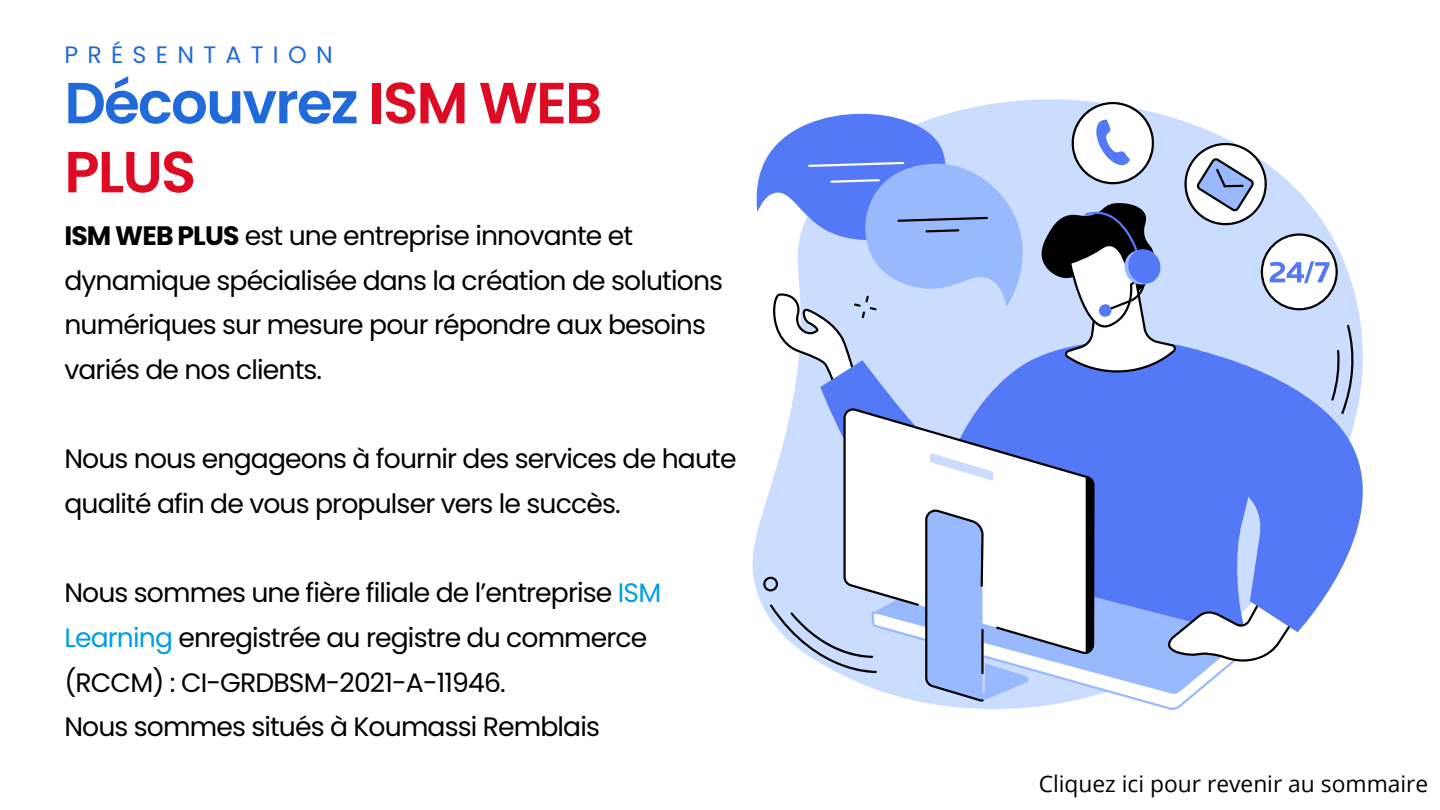
<style>
.page{position:relative;width:1440px;height:810px;background:#fff}
.page>*{position:absolute;margin:0;border:0;box-sizing:border-box;transform-origin:0 0}
.t1{font:600 57.9px/69.1px "Poppins";letter-spacing:-.03em;color:#dd0b23}
.t2{font:26.7px/44.7px "Poppins";letter-spacing:-.03em;color:#000}
.t3{font:23.8px "Poppins";letter-spacing:.39em;color:#216ad9}
.t4{font:22.8px "Open Sans";color:#000}
.s1{color:#216ad9}
.s2{font-weight:700}
.s3{color:#009fe3}
</style>
<div class="page">
<svg style="left:752px;top:99px;width:611px;height:505px"></svg>
<div style="left:1095px;top:414px;width:109px;height:39px;background:#5479f7"></div>
<svg style="left:1204px;top:352px;width:159px;height:261px;fill:#5479f7"></svg>
<svg style="left:762px;top:453px;width:551px;height:257px"></svg>
<hr style="left:981px;top:629px;width:3px;height:45px;background:#000">
<svg style="left:843px;top:414px;width:252px;height:240px"></svg>
<svg style="left:756px;top:100px;width:600px;height:314px"></svg>
<p class="t3" style="left:64px;top:38px;width:270px">PRÉSENTATION</p>
<h1 class="t1" style="left:64px;top:68px;width:539px"><span class="s1">Découvrez</span> ISM WEB<br>PLUS</h1>
<p class="t2" style="left:64px;top:213px;width:660px"><span class="s2">ISM WEB PLUS</span> est une entreprise innovante et dynamique spécialisée dans la création de solutions numériques sur mesure pour répondre aux besoins variés de nos clients.</p>
<p class="t2" style="left:64px;top:437px;width:674px">Nous nous engageons à fournir des services de haute qualité afin de vous propulser vers le succès.</p>
<p class="t2" style="left:64px;top:571px;width:598px">Nous sommes une fière filiale de l’entreprise <span class="s3">ISM Learning</span> enregistrée au registre du commerce (RCCM) : CI-GRDBSM-2021-A-11946.<br>Nous sommes situés à Koumassi Remblais</p>
<p class="t4" style="left:1039px;top:768px;width:391px">Cliquez ici pour revenir au sommaire</p>
</div>
